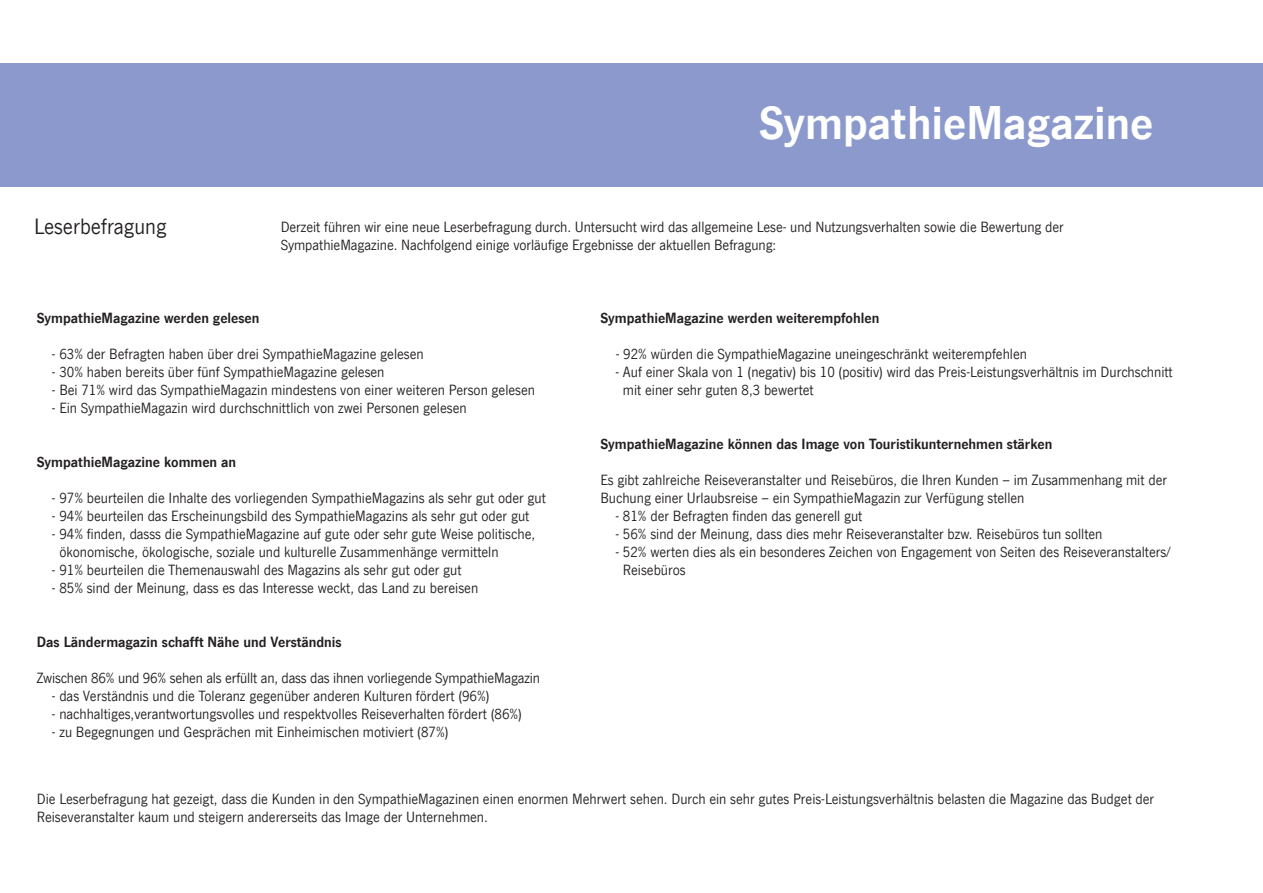
<style>
.page{position:relative;width:1263px;height:893px;background:#fff}
.page>*{position:absolute;margin:0;border:0;box-sizing:border-box;transform-origin:0 0}
.t1{font:700 48px "News Gothic Com";color:#fff}
.t2{font:22.5px "News Gothic Com";color:#231f20}
.t3{font:15px/18px "News Gothic Com";color:#231f20}
.t4{font:700 15px "News Gothic Com";color:#231f20}
</style>
<div class="page">
<div style="left:0;top:64px;width:1263px;height:123px;background:#8b99cd"></div>
<h2 class="t2" style="left:34px;top:214px;width:134px">Leserbefragung</h2>
<h1 class="t1" style="left:759px;top:96px;width:396px">SympathieMagazine</h1>
<p class="t3" style="left:281px;top:218px;width:785px">Derzeit führen wir eine neue Leserbefragung durch. Untersucht wird das allgemeine Lese- und Nutzungsverhalten sowie die Bewertung der<br>SympathieMagazine. Nachfolgend einige vorläufige Ergebnisse der aktuellen Befragung:</p>
<p class="t4" style="left:37px;top:309px;width:224px">SympathieMagazine werden gelesen</p>
<p class="t3" style="left:52px;top:345px;width:373px">- 63% der Befragten haben über drei SympathieMagazine gelesen</p>
<p class="t3" style="left:52px;top:363px;width:334px">- 30% haben bereits über fünf SympathieMagazine gelesen</p>
<p class="t3" style="left:52px;top:381px;width:485px">- Bei 71% wird das SympathieMagazin mindestens von einer weiteren Person gelesen</p>
<p class="t3" style="left:52px;top:399px;width:416px">- Ein SympathieMagazin wird durchschnittlich von zwei Personen gelesen</p>
<p class="t4" style="left:37px;top:453px;width:201px">SympathieMagazine kommen an</p>
<p class="t3" style="left:52px;top:489px;width:495px">- 97% beurteilen die Inhalte des vorliegenden SympathieMagazins als sehr gut oder gut</p>
<p class="t3" style="left:52px;top:507px;width:479px">- 94% beurteilen das Erscheinungsbild des SympathieMagazins als sehr gut oder gut</p>
<p class="t3" style="left:59px;top:525px;width:477px;text-indent:-8px">- 94% finden, dasss die SympathieMagazine auf gute oder sehr gute Weise politische, ökonomische, ökologische, soziale und kulturelle Zusammenhänge vermitteln</p>
<p class="t3" style="left:52px;top:561px;width:411px">- 91% beurteilen die Themenauswahl des Magazins als sehr gut oder gut</p>
<p class="t3" style="left:52px;top:579px;width:428px">- 85% sind der Meinung, dass es das Interesse weckt, das Land zu bereisen</p>
<p class="t4" style="left:37px;top:633px;width:306px">Das Ländermagazin schafft Nähe und Verständnis</p>
<p class="t3" style="left:37px;top:669px;width:505px">Zwischen 86% und 96% sehen als erfüllt an, dass das ihnen vorliegende SympathieMagazin</p>
<p class="t3" style="left:52px;top:687px;width:439px">- das Verständnis und die Toleranz gegenüber anderen Kulturen fördert (96%)</p>
<p class="t3" style="left:52px;top:705px;width:472px">- nachhaltiges,verantwortungsvolles und respektvolles Reiseverhalten fördert (86%)</p>
<p class="t3" style="left:52px;top:723px;width:398px">- zu Begegnungen und Gesprächen mit Einheimischen motiviert (87%)</p>
<p class="t4" style="left:600px;top:310px;width:280px">SympathieMagazine werden weiterempfohlen</p>
<p class="t3" style="left:616px;top:345px;width:413px">- 92% würden die SympathieMagazine uneingeschränkt weiterempfehlen</p>
<p class="t3" style="left:623px;top:363px;width:551px;text-indent:-8px">- Auf einer Skala von 1 (negativ) bis 10 (positiv) wird das Preis-Leistungsverhältnis im Durchschnitt mit einer sehr guten 8,3 bewertet</p>
<p class="t4" style="left:600px;top:436px;width:453px">SympathieMagazine können das Image von Touristikunternehmen stärken</p>
<p class="t3" style="left:600px;top:471px;width:568px">Es gibt zahlreiche Reiseveranstalter und Reisebüros, die Ihren Kunden − im Zusammenhang mit der<br>Buchung einer Urlaubsreise − ein SympathieMagazin zur Verfügung stellen</p>
<p class="t3" style="left:615px;top:507px;width:248px">- 81% der Befragten finden das generell gut</p>
<p class="t3" style="left:615px;top:525px;width:488px">- 56% sind der Meinung, dass dies mehr Reiseveranstalter bzw. Reisebüros tun sollten</p>
<p class="t3" style="left:623px;top:543px;width:550px;text-indent:-8px">- 52% werten dies als ein besonderes Zeichen von Engagement von Seiten des Reiseveranstalters/<br>Reisebüros</p>
<p class="t3" style="left:37px;top:790px;width:1119px">Die Leserbefragung hat gezeigt, dass die Kunden in den SympathieMagazinen einen enormen Mehrwert sehen. Durch ein sehr gutes Preis-Leistungsverhältnis belasten die Magazine das Budget der<br>Reiseveranstalter kaum und steigern andererseits das Image der Unternehmen.</p>
</div>
